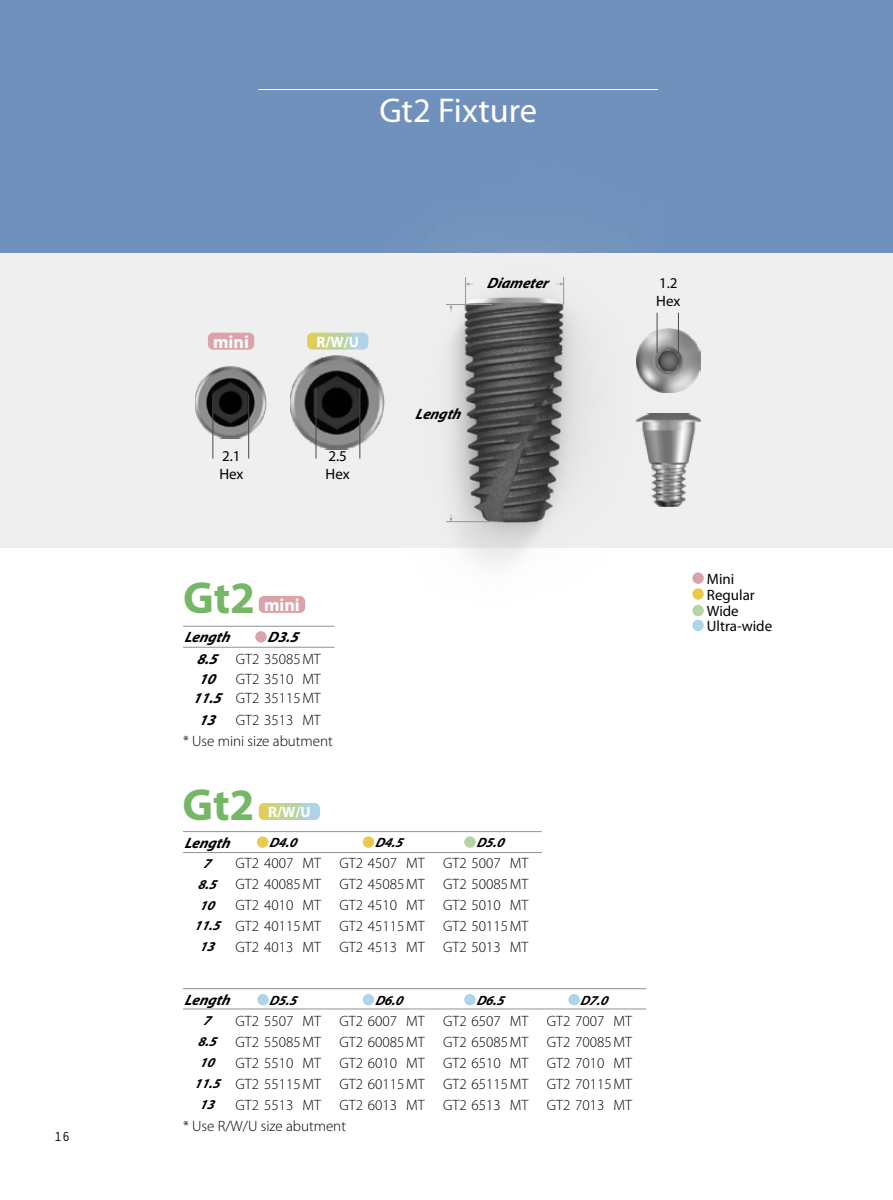
<style>
.page{position:relative;width:893px;height:1200px;background:#fff}
.page>*{position:absolute;margin:0;border:0;box-sizing:border-box;transform-origin:0 0}
.t1{font:700 45px "Myriad Pro";color:#75b767}
.t2{font:34.5px "Myriad Pro";color:#fff}
.t3{font:700 18px "Myriad Pro";color:#fff}
.t4{font:300 15px/20.9px "Myriad Pro";color:#000;text-align:right}
.t5{font:15px/18px "Myriad Pro";color:#000}
.t6{font:italic 700 15px "Myriad Pro";color:#000}
.t7{font:700 15px "Myriad Pro";color:#fff}
.t8{font:italic 700 13.5px "Myriad Pro";color:#000}
.t9{font:13.5px "Orator Std";color:#000}
.s1{font-weight:700;font-style:italic}
.s2{font-weight:700;font-style:italic;font-size:13.5px}
</style>
<div class="page">
<div style="left:0;top:0;width:893px;height:254px;background:#7091bc"></div>
<div style="left:0;top:254px;width:893px;height:293px;background:#efefef"></div>
<img style="left:195px;top:366px;width:72px;height:72px">
<img style="left:291px;top:355px;width:89px;height:94px">
<img style="left:380px;top:253px;width:281px;height:314px">
<hr style="left:446px;top:521px;width:48px;height:1px;background:#969594">
<hr style="left:465px;top:277px;width:1px;height:34px;background:#969594">
<hr style="left:446px;top:304px;width:46px;height:1px;background:#969594">
<svg style="left:449px;top:514px;width:3px;height:7px"></svg>
<svg style="left:466px;top:282px;width:7px;height:3px"></svg>
<svg style="left:449px;top:305px;width:3px;height:7px"></svg>
<svg style="left:556px;top:277px;width:8px;height:27px"></svg>
<div style="left:208px;top:332px;width:46px;height:17px;background:#dba3a9;border-radius:5px"></div>
<svg style="left:307px;top:332px;width:61px;height:17px"></svg>
<hr style="left:213px;top:394px;width:1px;height:64px;background:#484848">
<hr style="left:248px;top:394px;width:1px;height:64px;background:#484848">
<hr style="left:316px;top:388px;width:1px;height:70px;background:#484848">
<hr style="left:360px;top:388px;width:1px;height:70px;background:#484848">
<img style="left:637px;top:413px;width:63px;height:93px">
<img style="left:636px;top:328px;width:64px;height:64px">
<hr style="left:657px;top:313px;width:1px;height:40px;background:#484848">
<hr style="left:678px;top:313px;width:1px;height:40px;background:#484848">
<hr style="left:183px;top:625px;width:151px;height:1px;background:#939393">
<hr style="left:183px;top:646px;width:151px;height:1px;background:#939393">
<hr style="left:183px;top:831px;width:359px;height:1px;background:#939393">
<div style="left:259px;top:595px;width:46px;height:17px;background:#dba3a9;border-radius:5px"></div>
<svg style="left:259px;top:803px;width:61px;height:16px"></svg>
<hr style="left:183px;top:852px;width:359px;height:1px;background:#939393">
<hr style="left:183px;top:988px;width:463px;height:1px;background:#939393">
<hr style="left:183px;top:1008px;width:463px;height:1px;background:#939393">
<div style="left:255px;top:631px;width:12px;height:11px;background:#dba3a9;border-radius:50%"></div>
<div style="left:257px;top:836px;width:11px;height:11px;background:#eaca4d;border-radius:50%"></div>
<div style="left:363px;top:836px;width:11px;height:11px;background:#eaca4d;border-radius:50%"></div>
<div style="left:464px;top:836px;width:12px;height:11px;background:#b5d4a3;border-radius:50%"></div>
<div style="left:464px;top:993px;width:12px;height:12px;background:#afd3e8;border-radius:50%"></div>
<div style="left:363px;top:993px;width:11px;height:12px;background:#afd3e8;border-radius:50%"></div>
<div style="left:257px;top:993px;width:12px;height:12px;background:#afd3e8;border-radius:50%"></div>
<div style="left:568px;top:993px;width:12px;height:12px;background:#afd3e8;border-radius:50%"></div>
<hr style="left:258px;top:89px;width:400px;height:1px;background:#fff">
<div style="left:692px;top:572px;width:12px;height:11px;background:#dba3a9;border-radius:50%"></div>
<div style="left:692px;top:588px;width:12px;height:11px;background:#eaca4d;border-radius:50%"></div>
<div style="left:692px;top:604px;width:12px;height:12px;background:#b5d4a3;border-radius:50%"></div>
<div style="left:692px;top:619px;width:12px;height:12px;background:#afd3e8;border-radius:50%"></div>
<p class="t9" style="left:54px;top:1126px;width:18px">16</p>
<h2 class="t2" style="left:379px;top:89px;width:159px">Gt2 Fixture</h2>
<p class="t3" style="left:213px;top:330px;width:37px">mini</p>
<p class="t7" style="left:316px;top:332px;width:44px">R/W/U</p>
<p class="t5" style="left:219px;top:446px;width:26px">2.1<br>Hex</p>
<p class="t5" style="left:326px;top:446px;width:26px">2.5<br>Hex</p>
<p class="t6" style="left:487px;top:273px;width:67px">Diameter</p>
<p class="t6" style="left:415px;top:404px;width:52px">Length</p>
<p class="t5" style="left:656px;top:274px;width:26px">1.2<br>Hex</p>
<h1 class="t1" style="left:183px;top:568px;width:74px">Gt2</h1>
<p class="t3" style="left:264px;top:593px;width:37px">mini</p>
<p class="t4" style="left:197px;top:625px;width:126px;line-height:22px;text-align:left;text-indent:71px"><span class="s1">D3.5<br>8.5</span> GT2 35085MT</p>
<p class="t4" style="left:193px;top:668px;width:130px;line-height:20px;text-align:center"><span class="s1">10</span> GT2 3510 MT<br><span class="s1">11.5</span> GT2 35115MT</p>
<p class="t4" style="left:199px;top:709px;width:124px"><span class="s1">13</span> GT2 3513 MT</p>
<p class="t6" style="left:184px;top:627px;width:52px">Length</p>
<p class="t4" style="left:183px;top:730px;width:151px">* Use mini size abutment</p>
<h1 class="t1" style="left:182px;top:775px;width:74px">Gt2</h1>
<p class="t7" style="left:268px;top:802px;width:44px">R/W/U</p>
<p class="t6" style="left:184px;top:832px;width:52px">Length</p>
<p class="t8" style="left:269px;top:833px;width:33px">D4.0</p>
<p class="t8" style="left:375px;top:833px;width:33px">D4.5</p>
<p class="t8" style="left:476px;top:833px;width:33px">D5.0</p>
<p class="t8" style="left:203px;top:854px;width:13px">7</p>
<p class="t4" style="left:194px;top:853px;width:336px">GT2 4007 MT GT2 4507 MT GT2 5007 MT<br><span class="s2">8.5</span> GT2 40085MT GT2 45085MT GT2 50085MT <span class="s2">10</span> GT2 4010 MT GT2 4510 MT GT2 5010 MT <span class="s2">11.5</span> GT2 40115MT GT2 45115MT GT2 50115MT <span class="s2">13</span> GT2 4013 MT GT2 4513 MT GT2 5013 MT</p>
<p class="t6" style="left:184px;top:990px;width:52px">Length</p>
<p class="t8" style="left:269px;top:990px;width:33px">D5.5</p>
<p class="t8" style="left:375px;top:990px;width:33px">D6.0</p>
<p class="t8" style="left:476px;top:990px;width:33px">D6.5</p>
<p class="t8" style="left:580px;top:990px;width:33px">D7.0</p>
<p class="t8" style="left:203px;top:1011px;width:13px">7</p>
<p class="t4" style="left:194px;top:1010px;width:439px">GT2 5507 MT GT2 6007 MT GT2 6507 MT GT2 7007 MT<br><span class="s2">8.5</span> GT2 55085MT GT2 60085MT GT2 65085MT GT2 70085MT <span class="s2">10</span> GT2 5510 MT GT2 6010 MT GT2 6510 MT GT2 7010 MT <span class="s2">11.5</span> GT2 55115MT GT2 60115MT GT2 65115MT GT2 70115MT <span class="s2">13</span> GT2 5513 MT GT2 6013 MT GT2 6513 MT GT2 7013 MT</p>
<p class="t4" style="left:183px;top:1115px;width:164px">* Use R/W/U size abutment</p>
<p class="t5" style="left:707px;top:570px;width:49px;line-height:16.2px">Mini<br>Regular<br>Wide</p>
<p class="t5" style="left:707px;top:616px;width:67px">Ultra-wide</p>
</div>
